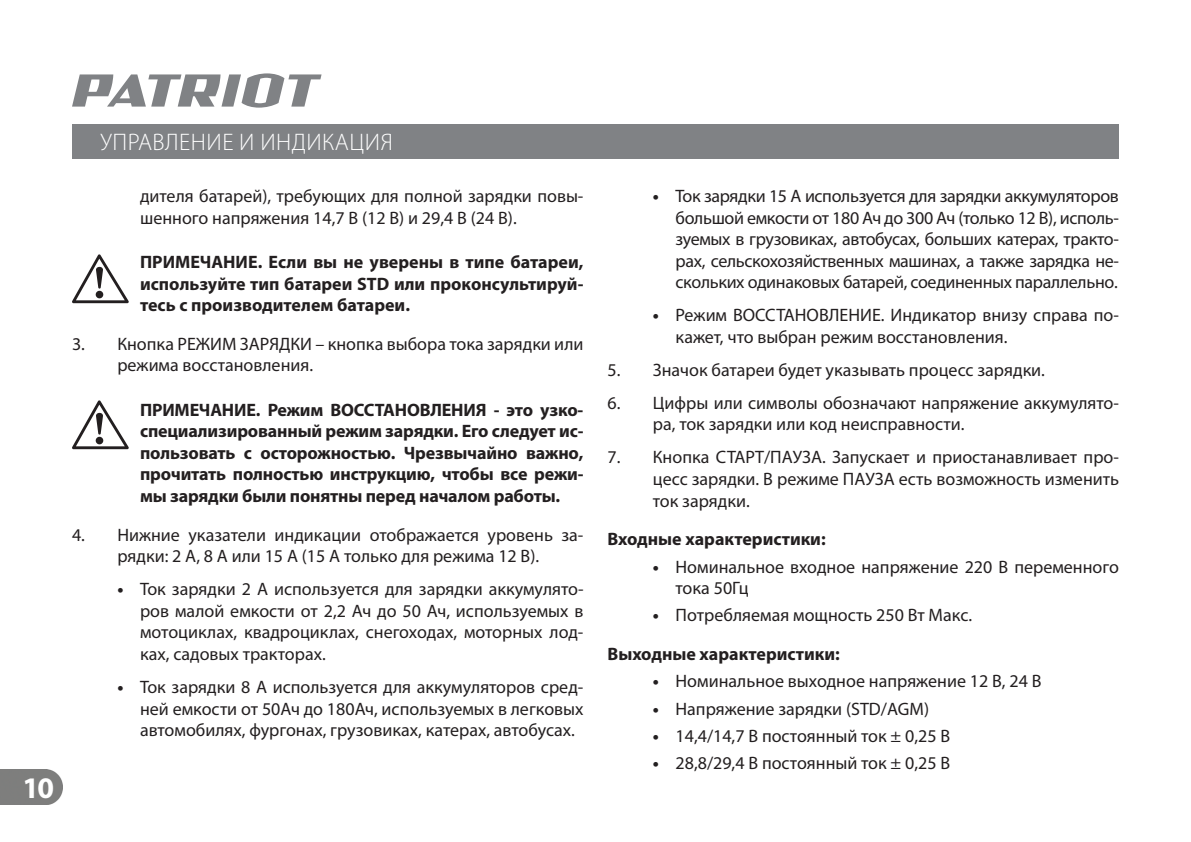
<style>
.page{position:relative;width:1191px;height:842px;background:#fff}
.page>*{position:absolute;margin:0;border:0;box-sizing:border-box;transform-origin:0 0}
.t1{font:700 30px "Myriad Pro";color:#fff}
.t2{font:300 24px "Myriad Pro";letter-spacing:.02em;color:#fff}
.t3{font:18px/21.6px "Myriad Pro";color:#231f20}
.t4{font:700 18px/21.6px "Myriad Pro";letter-spacing:-.005em;color:#231f20;text-align:justify}
.s1{font-weight:700}
</style>
<div class="page">
<div style="left:0;top:770px;width:62px;height:35px;background:#7e7e7d"></div>
<svg style="left:72px;top:73px;width:249px;height:35px"></svg>
<div style="left:72px;top:124px;width:1047px;height:34px;background:#808285"></div>
<svg style="left:72px;top:254px;width:57px;height:49px"></svg>
<svg style="left:72px;top:400px;width:57px;height:49px"></svg>
<h1 class="t1" style="left:22px;top:768px;width:33px">10</h1>
<h2 class="t2" style="left:101px;top:128px;width:294px">УПРАВЛЕНИЕ И ИНДИКАЦИЯ</h2>
<p class="t3" style="left:140px;top:185px;width:445px">дителя батарей), требующих для полной зарядки повы&shy;шенного напряжения 14,7 В (12 В) и 29,4 В (24 В).</p>
<p class="t4" style="left:140px;top:250px;width:445px">ПРИМЕЧАНИЕ. Если вы не уверены в типе батареи, используйте тип батареи STD или проконсультируй&shy;тесь с производителем батареи.</p>
<p class="t3" style="left:117px;top:333px;width:467px;text-indent:-45px">3. Кнопка РЕЖИМ ЗАРЯДКИ – кнопка выбора тока зарядки или режима восстановления.</p>
<p class="t4" style="left:140px;top:398px;width:445px">ПРИМЕЧАНИЕ. Режим ВОССТАНОВЛЕНИЯ - это узко&shy;специализированный режим зарядки. Его следует ис&shy;пользовать с осторожностью. Чрезвычайно важно, прочитать полностью инструкцию, чтобы все режи&shy;мы зарядки были понятны перед началом работы.</p>
<p class="t3" style="left:72px;top:523px;width:513px;text-align:center">4. Нижние указатели индикации отображается уровень за&shy;рядки: 2 А, 8 А или 15 А (15 А только для режима 12 В).</p>
<p class="t3" style="left:140px;top:578px;width:445px;text-align:justify;text-indent:-23px"><span class="s1">•</span> Ток зарядки 2 A используется для зарядки аккумулято&shy;ров малой емкости от 2,2 Ач до 50 Ач, используемых в мотоциклах, квадроциклах, снегоходах, моторных лод&shy;ках, садовых тракторах.</p>
<p class="t3" style="left:140px;top:676px;width:445px;text-align:justify;text-indent:-23px"><span class="s1">•</span> Ток зарядки 8 A используется для аккумуляторов сред&shy;ней емкости от 50Ач до 180Ач, используемых в легковых автомобилях, фургонах, грузовиках, катерах, автобусах.</p>
<p class="t3" style="left:675px;top:185px;width:445px;text-align:justify;text-indent:-23px"><span class="s1">•</span> Ток зарядки 15 A используется для зарядки аккумуляторов большой емкости от 180 Ач до 300 Ач (только 12 В), исполь&shy;зуемых в грузовиках, автобусах, больших катерах, тракто&shy;рах, сельскохозяйственных машинах, а также зарядка не&shy;скольких одинаковых батарей, соединенных параллельно.</p>
<p class="t3" style="left:675px;top:304px;width:445px;text-indent:-23px"><span class="s1">•</span> Режим ВОССТАНОВЛЕНИЕ. Индикатор внизу справа по&shy;кажет, что выбран режим восстановления.</p>
<p class="t3" style="left:607px;top:359px;width:439px">5. Значок батареи будет указывать процесс зарядки.</p>
<p class="t3" style="left:653px;top:392px;width:467px;text-indent:-45px">6. Цифры или символы обозначают напряжение аккумулято&shy;ра, ток зарядки или код неисправности.</p>
<p class="t3" style="left:653px;top:446px;width:467px;text-align:justify;text-indent:-45px">7. Кнопка СТАРТ/ПАУЗА. Запускает и приостанавливает про&shy;цесс зарядки. В режиме ПАУЗА есть возможность изменить ток зарядки.</p>
<p class="t4" style="left:607px;top:528px;width:220px">Входные характеристики:</p>
<p class="t3" style="left:675px;top:555px;width:445px;text-indent:-23px"><span class="s1">•</span> Номинальное входное напряжение 220 В переменного тока 50Гц</p>
<p class="t3" style="left:607px;top:596px;width:366px;line-height:38.6px;text-indent:45px"><span class="s1">•</span> Потребляемая мощность 250 Вт Макс.<br><span class="s1">Выходные характеристики:</span></p>
<p class="t3" style="left:653px;top:670px;width:390px"><span class="s1">•</span> Номинальное выходное напряжение 12 В, 24 В</p>
<p class="t3" style="left:653px;top:697px;width:278px"><span class="s1">•</span> Напряжение зарядки (STD/AGM)</p>
<p class="t3" style="left:653px;top:725px;width:299px"><span class="s1">•</span> 14,4/14,7 В постоянный ток ± 0,25 В</p>
<p class="t3" style="left:653px;top:752px;width:299px"><span class="s1">•</span> 28,8/29,4 В постоянный ток ± 0,25 В</p>
</div>
